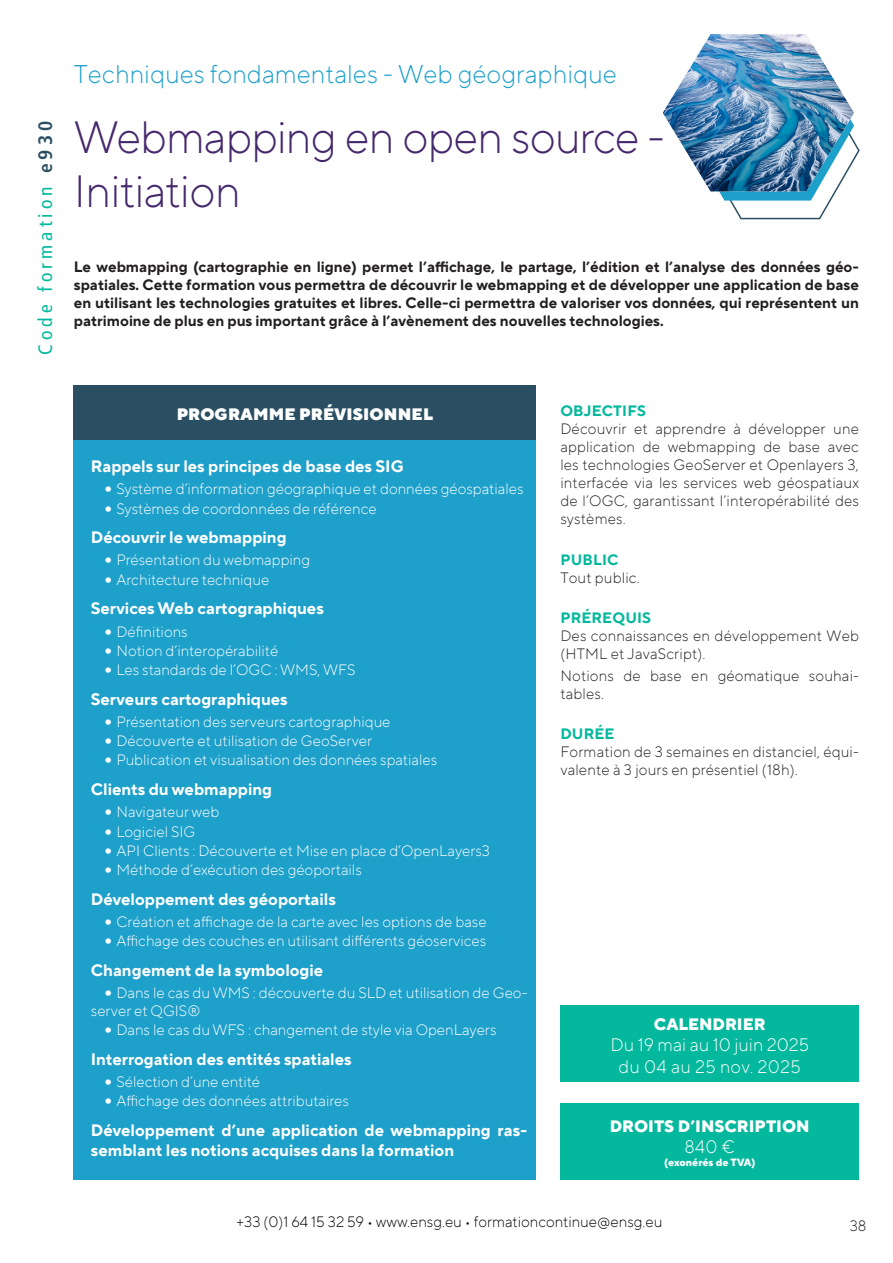
<style>
.page{position:relative;width:893px;height:1263px;background:#fff}
.page>*{position:absolute;margin:0;border:0;box-sizing:border-box;transform-origin:0 0}
.Titre_formation{font:300 45px/54px "TT Norms Pro";letter-spacing:-.02em;color:#46286d}
.Rubrique_SIG_Projet{font:300 25.5px "TT Norms Pro";color:#1da0ca}
.Code_formation{font:condensed 19.5px "Frutiger LT Std";letter-spacing:.21em;color:#03b89d}
.Dates_Prix{font:300 18px "TT Norms Pro";letter-spacing:.02em;color:#fff}
.Calendrier_Droits_Titre{font:300 18px "TT Norms Pro";color:#fff}
.Programme_Titre_Intérieur{font:700 16.5px/19.8px "TT Norms Pro";color:#fff}
.Calendrier_Droits_Titre-2{font:800 16.5px "TT Norms Pro";color:#fff}
.Programme_prévisionnel_TITRE{font:900 16.5px "TT Norms Pro";letter-spacing:.01em;color:#fff}
.t1{font:300 15px/18px "TT Norms Pro";color:#fff}
.Droite_texte{font:300 15px/18px "TT Norms Pro";letter-spacing:.01em;color:#222221}
.Chapo{font:700 15px/18px "TT Norms Pro";color:#231f20;text-align:justify}
.Bas_de_page{font:300 15px "TT Norms Pro";color:#040503}
.Droite_Titre{font:700 15px "TT Norms Pro";letter-spacing:.01em;color:#03b89d}
.t2{font:300 15px "TT Norms Pro";color:#231f20}
.t3{font:800 10.5px "TT Norms Pro";color:#fff}
.s1{font-weight:700;color:#2a4f62}
.s2{font-weight:900;font-size:18px}
</style>
<div class="page">
<svg style="left:710px;top:141px;width:150px;height:79px"></svg>
<img style="left:663px;top:34px;width:191px;height:157px">
<div style="left:74px;top:439px;width:462px;height:741px;background:#1da0ca"></div>
<div style="left:74px;top:385px;width:462px;height:54px;background:#2a4f62"></div>
<div style="left:560px;top:1103px;width:299px;height:76px;background:#03b89d"></div>
<div style="left:560px;top:1005px;width:299px;height:77px;background:#03b89d"></div>
<p class="Code_formation" style="left:34px;top:355px;width:235px;rotate:-90deg">Code formation <span class="s1">e930</span></p>
<p class="Rubrique_SIG_Projet" style="left:74px;top:56px;width:544px">Techniques fondamentales - Web géographique</p>
<p class="Titre_formation" style="left:74px;top:107px;width:593px">Webmapping en open source -<br>Initiation</p>
<p class="Chapo" style="left:74px;top:257px;width:787px">Le webmapping (cartographie en ligne) permet l’affichage, le partage, l’édition et l’analyse des données géo&shy;spatiales. Cette formation vous permettra de découvrir le webmapping et de développer une application de base en utilisant les technologies gratuites et libres. Celle-ci permettra de valoriser vos données, qui représentent un patrimoine de plus en pus important grâce à l’avènement des nouvelles technologies.</p>
<p class="Programme_prévisionnel_TITRE" style="left:177px;top:402px;width:258px">PROGRAMME PRÉVISIONNEL</p>
<p class="Programme_Titre_Intérieur" style="left:91px;top:455px;width:314px">Rappels sur les principes de base des SIG</p>
<p class="t1" style="left:104px;top:479px;width:421px"><span class="s2">•</span> Système d’information géographique et données géospatiales</p>
<p class="t1" style="left:104px;top:498px;width:274px"><span class="s2">•</span> Systèmes de coordonnées de référence</p>
<p class="Programme_Titre_Intérieur" style="left:91px;top:526px;width:197px">Découvrir le webmapping</p>
<p class="t1" style="left:104px;top:550px;width:208px"><span class="s2">•</span> Présentation du webmapping</p>
<p class="t1" style="left:104px;top:569px;width:167px"><span class="s2">•</span> Architecture technique</p>
<p class="Programme_Titre_Intérieur" style="left:91px;top:597px;width:234px">Services Web cartographiques</p>
<p class="t1" style="left:104px;top:621px;width:86px"><span class="s2">•</span> Définitions</p>
<p class="t1" style="left:104px;top:640px;width:176px"><span class="s2">•</span> Notion d’interopérabilité</p>
<p class="t1" style="left:104px;top:660px;width:253px"><span class="s2">•</span> Les standards de l’OGC : WMS, WFS</p>
<p class="Programme_Titre_Intérieur" style="left:91px;top:688px;width:198px">Serveurs cartographiques</p>
<p class="t1" style="left:104px;top:711px;width:288px"><span class="s2">•</span> Présentation des serveurs cartographique</p>
<p class="t1" style="left:104px;top:731px;width:270px"><span class="s2">•</span> Découverte et utilisation de GeoServer</p>
<p class="t1" style="left:104px;top:750px;width:335px"><span class="s2">•</span> Publication et visualisation des données spatiales</p>
<p class="Programme_Titre_Intérieur" style="left:91px;top:778px;width:183px">Clients du webmapping</p>
<p class="t1" style="left:104px;top:802px;width:117px"><span class="s2">•</span> Navigateur web</p>
<p class="t1" style="left:104px;top:821px;width:93px"><span class="s2">•</span> Logiciel SIG</p>
<p class="t1" style="left:104px;top:840px;width:388px"><span class="s2">•</span> API Clients : Découverte et Mise en place d’OpenLayers3</p>
<p class="t1" style="left:104px;top:860px;width:260px"><span class="s2">•</span> Méthode d’exécution des géoportails</p>
<p class="Programme_Titre_Intérieur" style="left:91px;top:888px;width:247px">Développement des géoportails</p>
<p class="t1" style="left:104px;top:911px;width:384px"><span class="s2">•</span> Création et affichage de la carte avec les options de base</p>
<p class="t1" style="left:104px;top:931px;width:384px"><span class="s2">•</span> Affichage des couches en utilisant différents géoservices</p>
<p class="Programme_Titre_Intérieur" style="left:91px;top:959px;width:234px">Changement de la symbologie</p>
<p class="t1" style="left:91px;top:983px;width:438px;text-indent:13px"><span class="s2">•</span> Dans le cas du WMS : découverte du SLD et utilisation de Geo&shy;server et QGIS®</p>
<p class="t1" style="left:104px;top:1020px;width:394px"><span class="s2">•</span> Dans le cas du WFS : changement de style via OpenLayers</p>
<p class="Programme_Titre_Intérieur" style="left:91px;top:1048px;width:262px">Interrogation des entités spatiales</p>
<p class="t1" style="left:104px;top:1072px;width:158px"><span class="s2">•</span> Sélection d’une entité</p>
<p class="t1" style="left:104px;top:1091px;width:247px"><span class="s2">•</span> Affichage des données attributaires</p>
<p class="Programme_Titre_Intérieur" style="left:91px;top:1119px;width:438px">Développement d’une application de webmapping ras&shy;semblant les notions acquises dans la formation</p>
<p class="Droite_Titre" style="left:560px;top:400px;width:87px">OBJECTIFS</p>
<p class="Droite_texte" style="left:560px;top:419px;width:300px;text-align:justify">Découvrir et apprendre à développer une application de webmapping de base avec les technologies GeoServer et Openlayers 3, interfacée via les services web géospatiaux de l’OGC, garantissant l’interopérabilité des systèmes.</p>
<p class="Droite_Titre" style="left:560px;top:548px;width:59px">PUBLIC</p>
<p class="Droite_texte" style="left:560px;top:567px;width:81px">Tout public.</p>
<p class="Droite_Titre" style="left:560px;top:606px;width:92px">PRÉREQUIS</p>
<p class="Droite_texte" style="left:560px;top:625px;width:300px">Des connaissances en développement Web (HTML et JavaScript).</p>
<p class="Droite_texte" style="left:560px;top:666px;width:300px">Notions de base en géomatique souhai&shy;tables.</p>
<p class="Droite_Titre" style="left:560px;top:723px;width:56px">DURÉE</p>
<p class="Droite_texte" style="left:560px;top:742px;width:300px">Formation de 3 semaines en distanciel, équi&shy;valente à 3 jours en présentiel (18h).</p>
<p class="Calendrier_Droits_Titre-2" style="left:654px;top:1012px;width:113px">CALENDRIER</p>
<p class="Calendrier_Droits_Titre" style="left:610px;top:1032px;width:200px">Du 19 mai au 10 juin 2025</p>
<p class="Dates_Prix" style="left:619px;top:1054px;width:184px">du 04 au 25 nov. 2025</p>
<p class="Calendrier_Droits_Titre-2" style="left:610px;top:1113px;width:201px">DROITS D’INSCRIPTION</p>
<p class="Dates_Prix" style="left:684px;top:1134px;width:52px">840 €</p>
<p class="t3" style="left:664px;top:1154px;width:93px">(exonérés de TVA)</p>
<p class="Bas_de_page" style="left:237px;top:1211px;width:427px">+33 (0)1 64 15 32 59 • www.ensg.eu • formationcontinue@ensg.eu</p>
<p class="t2" style="left:850px;top:1215px;width:18px">38</p>
</div>
